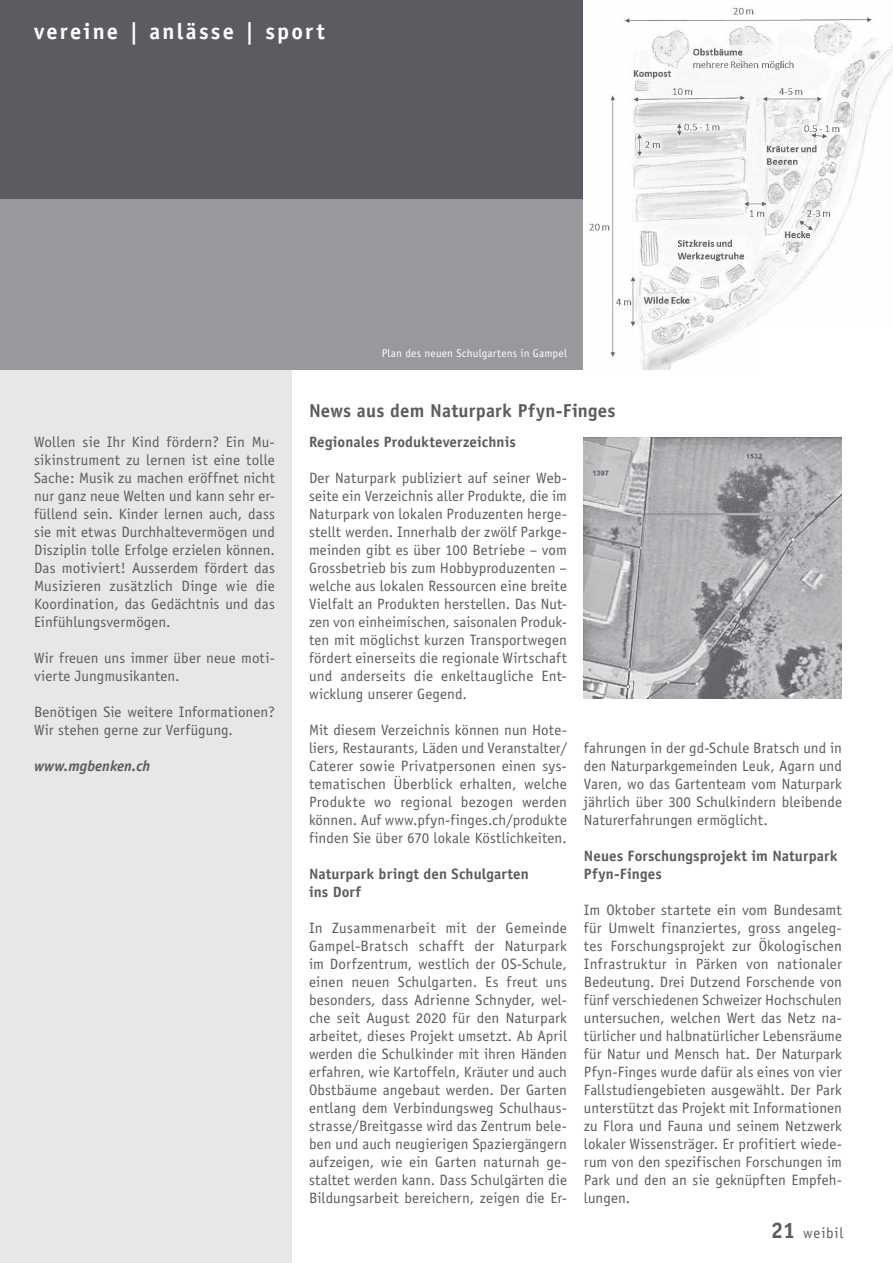
<style>
.page{position:relative;width:893px;height:1263px;background:#fff}
.page>*{position:absolute;margin:0;border:0;box-sizing:border-box;transform-origin:0 0}
.t1{font:700 22.5px "Officina Sans";letter-spacing:.095em;color:#fff}
.t2{font:700 18.75px "Officina Sans";letter-spacing:.01em;color:#5a5c61}
.t3{font:15px/18px "Officina Sans";letter-spacing:.005em;color:#5a5c61;text-align:justify}
.t4{font:700 15px/18px "Officina Sans";letter-spacing:.01em;color:#5a5c61}
.t5{font:italic 700 15px "Officina Sans";letter-spacing:.005em;color:#5a5c61}
.t6{font:11.25px "Officina Sans";letter-spacing:.015em;color:#fff}
.s1{font-weight:700;font-size:22.5px}
</style>
<div class="page">
<div style="left:0;top:0;width:893px;height:370px;background:#5a5c61"></div>
<div style="left:0;top:370px;width:292px;height:893px;background:#e6e7e7"></div>
<img style="left:584px;top:437px;width:258px;height:261px">
<div style="left:0;top:200px;width:584px;height:170px;background:#98999c"></div>
<img style="left:584px;top:0;width:309px;height:370px">
<div style="left:759px;top:324px;width:134px;height:46px;background:#fff"></div>
<h1 class="t1" style="left:34px;top:17px;width:292px">vereine | anlässe | sport</h1>
<p class="t6" style="left:382px;top:347px;width:187px">Plan des neuen Schulgartens in Gampel</p>
<p class="t3" style="left:34px;top:432px;width:242px">Wollen sie Ihr Kind fördern? Ein Mu&shy;sikinstrument zu lernen ist eine tolle Sache: Musik zu machen eröffnet nicht nur ganz neue Welten und kann sehr er&shy;füllend sein. Kinder lernen auch, dass sie mit etwas Durchhaltevermögen und Disziplin tolle Erfolge erzielen können.<br>Das motiviert! Ausserdem fördert das Musizieren zusätzlich Dinge wie die Koordination, das Gedächtnis und das Einfühlungsvermögen.</p>
<p class="t3" style="left:34px;top:648px;width:242px">Wir freuen uns immer über neue moti&shy;vierte Jungmusikanten.</p>
<p class="t3" style="left:34px;top:702px;width:242px">Benötigen Sie weitere Informationen?<br>Wir stehen gerne zur Verfügung.</p>
<p class="t5" style="left:34px;top:756px;width:118px">www.mgbenken.ch</p>
<p class="t2" style="left:309px;top:399px;width:308px">News aus dem Naturpark Pfyn-Finges</p>
<p class="t4" style="left:309px;top:432px;width:208px">Regionales Produkteverzeichnis</p>
<p class="t3" style="left:309px;top:468px;width:259px">Der Naturpark publiziert auf seiner Web&shy;seite ein Verzeichnis aller Produkte, die im Naturpark von lokalen Produzenten herge&shy;stellt werden. Innerhalb der zwölf Parkge&shy;meinden gibt es über 100 Betriebe – vom Grossbetrieb bis zum Hobbyproduzenten – welche aus lokalen Ressourcen eine breite Vielfalt an Produkten herstellen. Das Nut&shy;zen von einheimischen, saisonalen Produk&shy;ten mit möglichst kurzen Transportwegen fördert einerseits die regionale Wirtschaft und anderseits die enkeltaugliche Ent&shy;wicklung unserer Gegend.</p>
<p class="t3" style="left:309px;top:720px;width:259px">Mit diesem Verzeichnis können nun Hote&shy;liers, Restaurants, Läden und Veranstalter/ Caterer sowie Privatpersonen einen sys&shy;tematischen Überblick erhalten, welche Produkte wo regional bezogen werden können. Auf www.pfyn-finges.ch/produkte finden Sie über 670 lokale Köstlichkeiten.</p>
<p class="t4" style="left:309px;top:864px;width:221px">Naturpark bringt den Schulgarten ins Dorf</p>
<p class="t3" style="left:309px;top:918px;width:260px">In Zusammenarbeit mit der Gemeinde Gampel-Bratsch schafft der Naturpark im Dorfzentrum, westlich der OS-Schule, einen neuen Schulgarten. Es freut uns besonders, dass Adrienne Schnyder, wel&shy;che seit August 2020 für den Naturpark arbeitet, dieses Projekt umsetzt. Ab April werden die Schulkinder mit ihren Händen erfahren, wie Kartoffeln, Kräuter und auch Obstbäume angebaut werden. Der Garten entlang dem Verbindungsweg Schulhaus&shy;strasse/Breitgasse wird das Zentrum bele&shy;ben und auch neugierigen Spaziergängern aufzeigen, wie ein Garten naturnah ge&shy;staltet werden kann. Dass Schulgärten die Bildungsarbeit bereichern, zeigen die Er-</p>
<p class="t3" style="left:584px;top:738px;width:259px">fahrungen in der gd-Schule Bratsch und in den Naturparkgemeinden Leuk, Agarn und Varen, wo das Gartenteam vom Naturpark jährlich über 300 Schulkindern bleibende Naturerfahrungen ermöglicht.</p>
<p class="t4" style="left:584px;top:846px;width:255px">Neues Forschungsprojekt im Naturpark<br>Pfyn-Finges</p>
<p class="t3" style="left:584px;top:900px;width:259px">Im Oktober startete ein vom Bundesamt für Umwelt finanziertes, gross angeleg&shy;tes Forschungsprojekt zur Ökologischen Infrastruktur in Pärken von nationaler Bedeutung. Drei Dutzend Forschende von fünf verschiedenen Schweizer Hochschulen untersuchen, welchen Wert das Netz na&shy;türlicher und halbnatürlicher Lebensräume für Natur und Mensch hat. Der Naturpark Pfyn-Finges wurde dafür als eines von vier Fallstudiengebieten ausgewählt. Der Park unterstützt das Projekt mit Informationen zu Flora und Fauna und seinem Netzwerk lokaler Wissensträger. Er profitiert wiede&shy;rum von den spezifischen Forschungen im Park und den an sie geknüpften Empfeh&shy;lungen.</p>
<p class="t3" style="left:771px;top:1224px;width:74px"><span class="s1">21</span> weibil</p>
</div>
